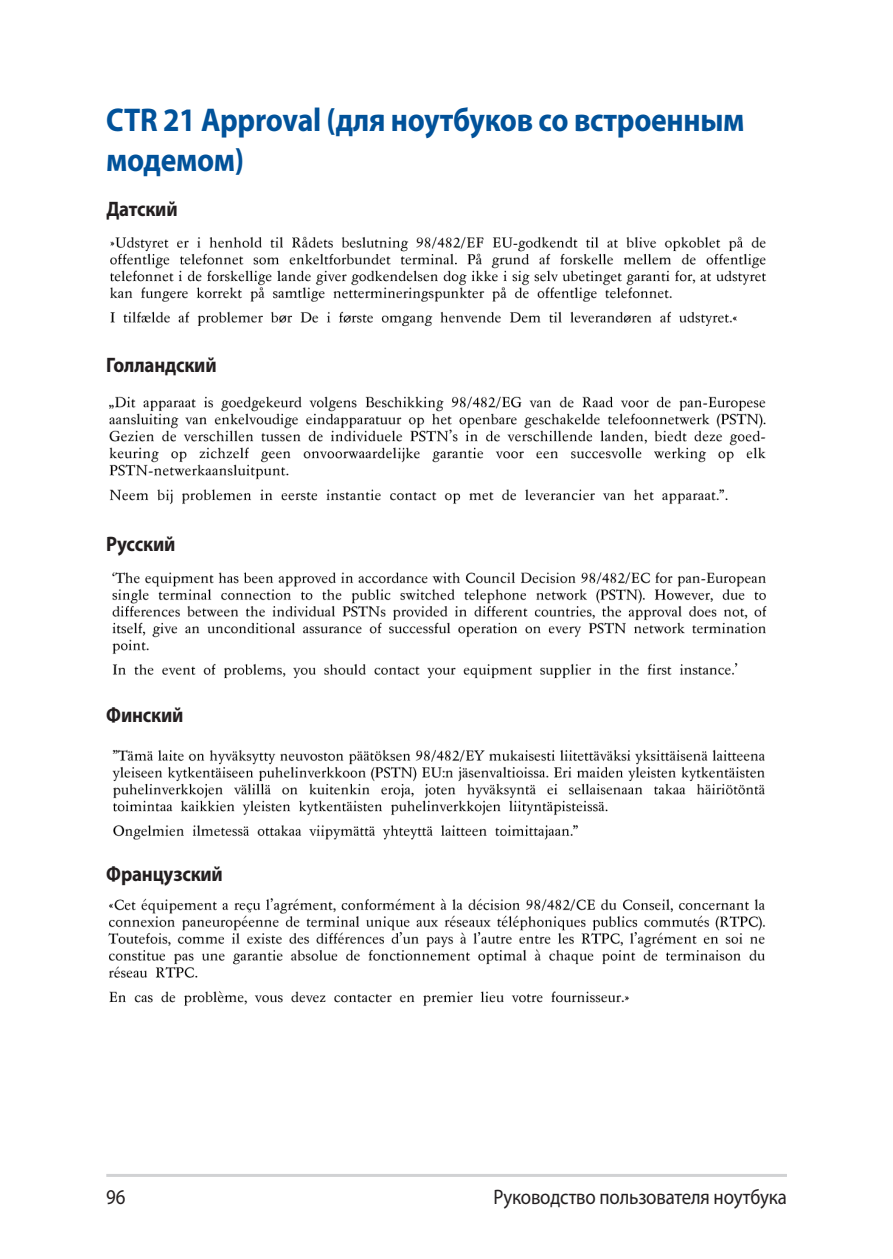
<style>
.page{position:relative;width:893px;height:1259px;background:#fff}
.page>*{position:absolute;margin:0;border:0;box-sizing:border-box;transform-origin:0 0}
.t1{font:700 33px/39.6px "Myriad Pro";letter-spacing:-.01em;color:#01529a;scale:.9 1}
.t2{font:700 21px "Myriad Pro";letter-spacing:-.01em;color:#231f20;scale:.9 1}
.t3{font:21px "Myriad Pro";letter-spacing:-.01em;color:#231f20;scale:.9 1}
</style>
<div class="page">
<hr style="left:106px;top:1174px;width:681px;height:3px;background:#d1d2d4">
<img style="left:110px;top:236px;width:657px;height:91px">
<img style="left:109px;top:396px;width:657px;height:109px">
<img style="left:112px;top:572px;width:655px;height:107px">
<img style="left:112px;top:749px;width:653px;height:91px">
<img style="left:108px;top:898px;width:657px;height:108px">
<p class="t1" style="left:106px;top:99px;width:711px">CTR 21 Approval (для ноутбуков со встроенным модемом)</p>
<p class="t2" style="left:106px;top:195px;width:81px">Датский</p>
<p class="t2" style="left:106px;top:351px;width:124px">Голландский</p>
<p class="t2" style="left:106px;top:530px;width:78px">Русский</p>
<p class="t2" style="left:106px;top:701px;width:87px">Финский</p>
<p class="t2" style="left:106px;top:860px;width:131px">Французский</p>
<p class="t3" style="left:106px;top:1184px;width:23px">96</p>
<p class="t3" style="left:493px;top:1184px;width:328px">Руководство пользователя ноутбука</p>
</div>
